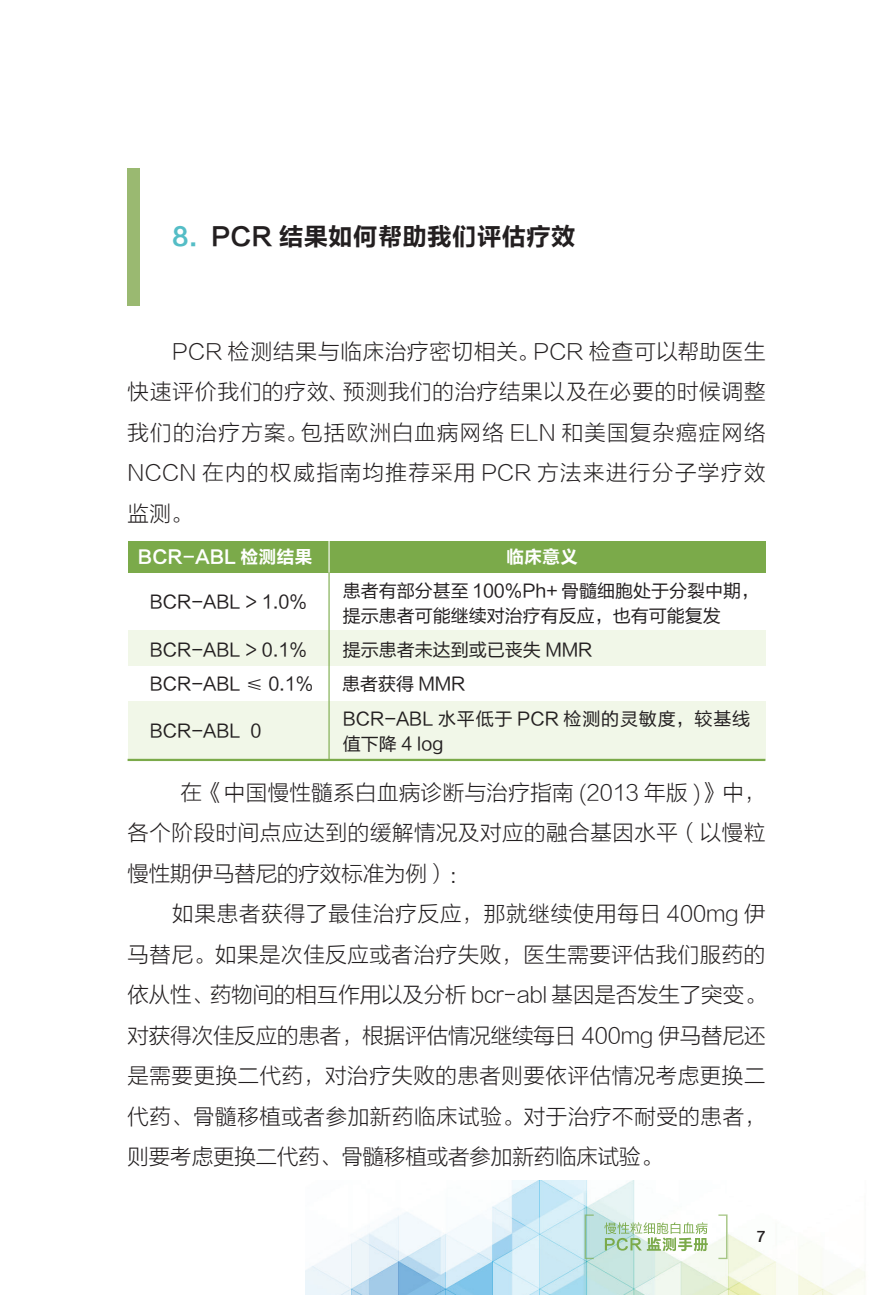
<style>
.page{position:relative;width:893px;height:1295px;background:#fff}
.page>*{position:absolute;margin:0;border:0;box-sizing:border-box;transform-origin:0 0}
.小标题{font:24.75px "FZLTCHK GBK1 0";color:#231f20}
.正文{font:21.38px/40.5px "FZLTXHK GBK1 0";letter-spacing:.03em;color:#231f20;text-align:justify}
.正文-2{font:18px/24.8px "FZLTHK GBK1 0";color:#231f20}
.正文-3{font:18px/24.8px "FZLTHK GBK1 0";letter-spacing:.025em;color:#231f20}
.正文-4{font:18px "FZLTCHK GBK1 0";color:#fff}
.t1{font:500 15.75px "Helvetica Neue";color:#231f20}
.s1{color:#54bdc6}
</style>
<div class="page">
<img style="left:306px;top:1180px;width:560px;height:115px">
<svg style="left:604px;top:1222px;width:104px;height:29px"></svg>
<svg style="left:585px;top:1214px;width:9px;height:45px"></svg>
<svg style="left:718px;top:1214px;width:9px;height:45px"></svg>
<div style="left:128px;top:168px;width:12px;height:137px;background:#9ab971"></div>
<div style="left:128px;top:541px;width:637px;height:31px;background:#7baa4a"></div>
<div style="left:128px;top:631px;width:637px;height:35px;background:#f1f7e8"></div>
<div style="left:128px;top:702px;width:637px;height:58px;background:#f1f7e8"></div>
<hr style="left:128px;top:759px;width:637px;height:2px;background:#7baa4a">
<hr style="left:328px;top:572px;width:2px;height:188px;background:#7baa4a">
<hr style="left:328px;top:541px;width:2px;height:31px;background:#fff">
<p class="小标题" style="left:172px;top:222px;width:405px"><span class="s1">8.</span> PCR 结果如何帮助我们评估疗效</p>
<p class="正文" style="left:128px;top:332px;width:639px;text-indent:45px">PCR 检测结果与临床治疗密切相关。PCR 检查可以帮助医生快速评价我们的疗效、预测我们的治疗结果以及在必要的时候调整我们的治疗方案。包括欧洲白血病网络 ELN 和美国复杂癌症网络NCCN 在内的权威指南均推荐采用 PCR 方法来进行分子学疗效监测。</p>
<p class="正文-4" style="left:138px;top:547px;width:176px">BCR-ABL 检测结果</p>
<p class="正文-2" style="left:150px;top:590px;width:159px">BCR-ABL &gt; 1.0%</p>
<p class="正文-2" style="left:150px;top:637px;width:159px">BCR-ABL &gt; 0.1%</p>
<p class="正文-2" style="left:150px;top:672px;width:165px">BCR-ABL ≤ 0.1%</p>
<p class="正文-2" style="left:150px;top:719px;width:113px">BCR-ABL 0</p>
<p class="正文-4" style="left:506px;top:547px;width:73px">临床意义</p>
<p class="正文-2" style="left:343px;top:578px;width:418px">患者有部分甚至 100%Ph+ 骨髓细胞处于分裂中期，提示患者可能继续对治疗有反应，也有可能复发</p>
<p class="正文-2" style="left:343px;top:637px;width:251px">提示患者未达到或已丧失 MMR</p>
<p class="正文-2" style="left:342px;top:672px;width:125px">患者获得 MMR</p>
<p class="正文-3" style="left:343px;top:707px;width:409px">BCR-ABL 水平低于 PCR 检测的灵敏度，较基线值下降 4 log</p>
<p class="正文" style="left:128px;top:773px;width:639px;text-indent:53px">在《中国慢性髓系白血病诊断与治疗指南 (2013 年版 )》中，各个阶段时间点应达到的缓解情况及对应的融合基因水平（以慢粒慢性期伊马替尼的疗效标准为例）：</p>
<p class="正文" style="left:128px;top:894px;width:639px;text-indent:45px">如果患者获得了最佳治疗反应，那就继续使用每日 400mg 伊马替尼。如果是次佳反应或者治疗失败，医生需要评估我们服药的依从性、药物间的相互作用以及分析 bcr-abl 基因是否发生了突变。对获得次佳反应的患者，根据评估情况继续每日 400mg 伊马替尼还是需要更换二代药，对治疗失败的患者则要依评估情况考虑更换二代药、骨髓移植或者参加新药临床试验。对于治疗不耐受的患者，则要考虑更换二代药、骨髓移植或者参加新药临床试验。</p>
<p class="t1" style="left:757px;top:1224px;width:10px">7</p>
</div>
